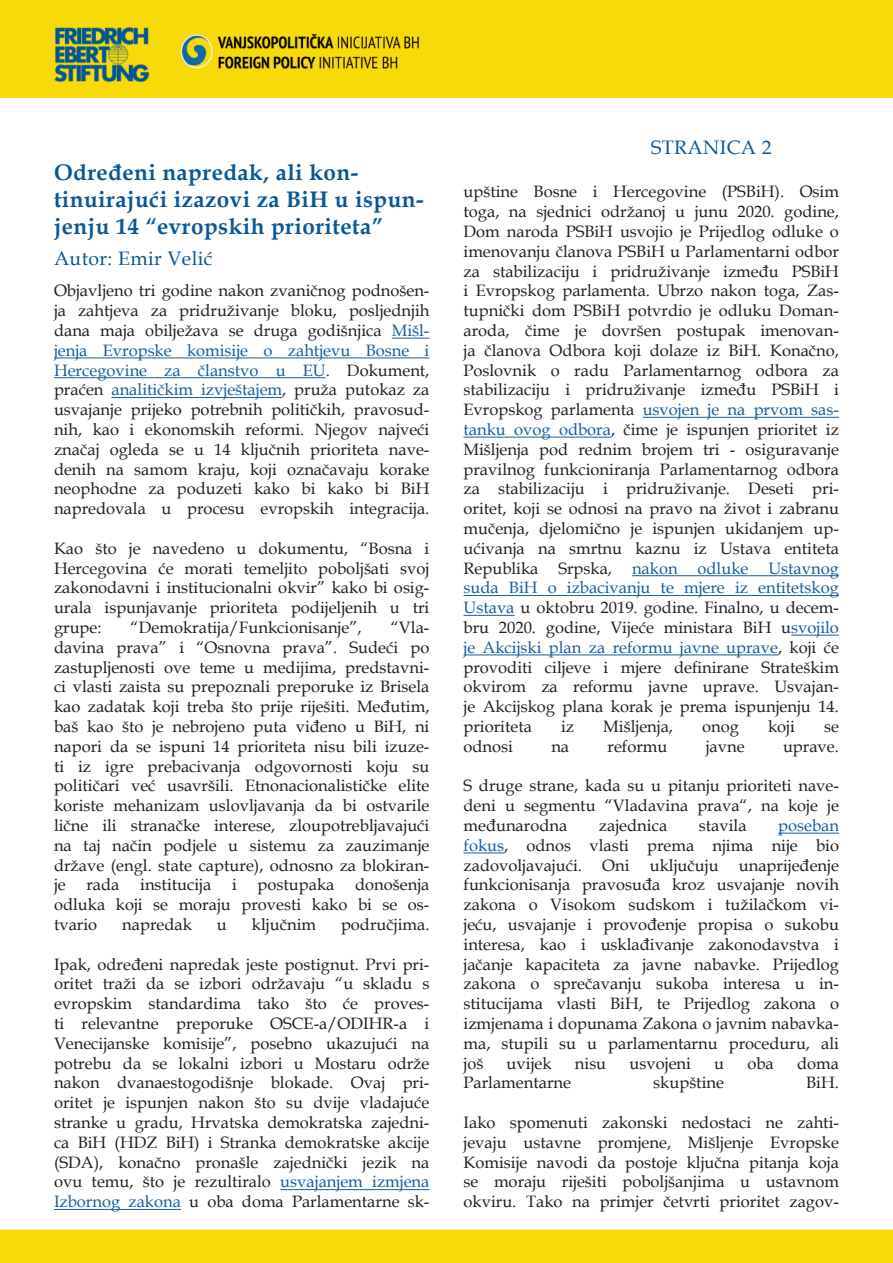
<style>
.page{position:relative;width:893px;height:1263px;background:#fff}
.page>*{position:absolute;margin:0;border:0;box-sizing:border-box;transform-origin:0 0}
.t1{font:700 22.5px/27px "Book Antiqua";letter-spacing:.02em;color:#0b5795}
.t2{font:19.5px "Book Antiqua";letter-spacing:.02em;color:#0b5795}
.t3{font:16.5px/19.8px "Book Antiqua";color:#231f20}
.t4{font:16.5px/19.8px "Book Antiqua";color:#175d9e}
.s1{color:#231f20}
.s2{color:#175d9e}
</style>
<div class="page">
<img style="left:0;top:0;width:893px;height:1263px">
<hr style="left:392px;top:338px;width:37px;height:1px;background:#175d9e">
<hr style="left:54px;top:357px;width:375px;height:1px;background:#175d9e">
<hr style="left:54px;top:377px;width:272px;height:1px;background:#175d9e">
<hr style="left:111px;top:397px;width:171px;height:1px;background:#175d9e">
<hr style="left:280px;top:1189px;width:149px;height:1px;background:#175d9e">
<hr style="left:54px;top:1209px;width:127px;height:1px;background:#175d9e">
<hr style="left:643px;top:417px;width:196px;height:1px;background:#175d9e">
<hr style="left:464px;top:437px;width:147px;height:1px;background:#175d9e">
<hr style="left:632px;top:575px;width:207px;height:1px;background:#175d9e">
<hr style="left:464px;top:595px;width:375px;height:1px;background:#175d9e">
<hr style="left:464px;top:615px;width:51px;height:1px;background:#175d9e">
<hr style="left:791px;top:635px;width:48px;height:1px;background:#175d9e">
<hr style="left:464px;top:654px;width:314px;height:1px;background:#175d9e">
<hr style="left:778px;top:833px;width:61px;height:1px;background:#175d9e">
<hr style="left:464px;top:852px;width:40px;height:1px;background:#175d9e">
<p class="t1" style="left:54px;top:159px;width:371px">Određeni napredak, ali kon&shy;tinuirajući izazovi za BiH u ispun&shy;jenju 14 “evropskih prioriteta”</p>
<p class="t2" style="left:54px;top:244px;width:160px">Autor: Emir Velić</p>
<p class="t3" style="left:54px;top:280px;width:377px">Objavljeno tri godine nakon zvaničnog podnošen&shy;ja zahtjeva za pridruživanje bloku, posljednjih</p>
<p class="t4" style="left:54px;top:320px;width:377px"><span class="s1">dana maja obilježava se druga godišnjica</span> Mišl&shy;jenja Evropske komisije o zahtjevu Bosne i</p>
<p class="t4" style="left:54px;top:360px;width:377px">Hercegovine za članstvo u EU<span class="s1">. Dokument, praćen</span> analitičkim izvještajem<span class="s1">, pruža putokaz za</span></p>
<p class="t3" style="left:54px;top:399px;width:377px">usvajanje prijeko potrebnih političkih, pravosud&shy;nih, kao i ekonomskih reformi. Njegov najveći</p>
<p class="t3" style="left:54px;top:439px;width:377px">značaj ogleda se u 14 ključnih prioriteta nave&shy;denih na samom kraju, koji označavaju korake</p>
<p class="t3" style="left:54px;top:478px;width:377px">neophodne za poduzeti kako bi kako bi BiH napredovala u procesu evropskih integracija.</p>
<p class="t3" style="left:54px;top:538px;width:377px">Kao što je navedeno u dokumentu, “Bosna i<br>Hercegovina će morati temeljito poboljšati svoj</p>
<p class="t3" style="left:54px;top:577px;width:377px">zakonodavni i institucionalni okvir” kako bi osig&shy;urala ispunjavanje prioriteta podijeljenih u tri</p>
<p class="t3" style="left:54px;top:617px;width:49px">grupe:</p>
<p class="t3" style="left:131px;top:617px;width:233px">“Demokratija/Funkcionisanje”,</p>
<p class="t3" style="left:54px;top:617px;width:377px;text-align:right">“Vla-<br>davina prava” i “Osnovna prava”. Sudeći po</p>
<p class="t3" style="left:54px;top:657px;width:377px">zastupljenosti ove teme u medijima, predstavni&shy;ci vlasti zaista su prepoznali preporuke iz Brisela</p>
<p class="t3" style="left:54px;top:696px;width:377px">kao zadatak koji treba što prije riješiti. Međutim, baš kao što je nebrojeno puta viđeno u BiH, ni</p>
<p class="t3" style="left:54px;top:736px;width:377px">napori da se ispuni 14 prioriteta nisu bili izuze&shy;ti iz igre prebacivanja odgovornosti koju su</p>
<p class="t3" style="left:54px;top:775px;width:377px">političari već usavršili. Etnonacionalističke elite koriste mehanizam uslovljavanja da bi ostvarile</p>
<p class="t3" style="left:54px;top:815px;width:377px">lične ili stranačke interese, zloupotrebljavajući na taj način podjele u sistemu za zauzimanje</p>
<p class="t3" style="left:54px;top:855px;width:377px">države (engl. state capture), odnosno za blokiran&shy;je</p>
<p class="t3" style="left:86px;top:874px;width:35px">rada</p>
<p class="t3" style="left:140px;top:874px;width:73px">institucija</p>
<p class="t3" style="left:232px;top:874px;width:6px">i</p>
<p class="t3" style="left:258px;top:874px;width:78px">postupaka</p>
<p class="t3" style="left:355px;top:874px;width:76px">donošenja</p>
<p class="t3" style="left:54px;top:894px;width:377px">odluka koji se moraju provesti kako bi se os&shy;tvario</p>
<p class="t3" style="left:122px;top:914px;width:71px">napredak</p>
<p class="t3" style="left:217px;top:914px;width:11px">u</p>
<p class="t3" style="left:252px;top:914px;width:66px">ključnim</p>
<p class="t3" style="left:341px;top:914px;width:90px">područjima.</p>
<p class="t3" style="left:54px;top:954px;width:377px">Ipak, određeni napredak jeste postignut. Prvi pri&shy;oritet traži da se izbori održavaju “u skladu s</p>
<p class="t3" style="left:54px;top:993px;width:377px">evropskim standardima tako što će proves&shy;ti relevantne preporuke OSCE-a/ODIHR-a i</p>
<p class="t3" style="left:54px;top:1033px;width:377px">Venecijanske komisije”, posebno ukazujući na potrebu da se lokalni izbori u Mostaru održe</p>
<p class="t3" style="left:54px;top:1072px;width:377px">nakon dvanaestogodišnje blokade. Ovaj pri&shy;oritet je ispunjen nakon što su dvije vladajuće</p>
<p class="t3" style="left:54px;top:1112px;width:377px">stranke u gradu, Hrvatska demokratska zajedni&shy;ca BiH (HDZ BiH) i Stranka demokratske akcije</p>
<p class="t3" style="left:54px;top:1152px;width:377px">(SDA), konačno pronašle zajednički jezik na ovu temu, što je rezultiralo <span class="s2">usvajanjem izmjena</span></p>
<p class="t3" style="left:54px;top:1191px;width:377px"><span class="s2">Izbornog zakona</span> u oba doma Parlamentarne sk-</p>
<p class="t2" style="left:651px;top:133px;width:122px">STRANICA 2</p>
<p class="t3" style="left:464px;top:181px;width:377px">upštine Bosne i Hercegovine (PSBiH). Osim</p>
<p class="t3" style="left:464px;top:201px;width:377px">toga, na sjednici održanoj u junu 2020. godine,<br>Dom naroda PSBiH usvojio je Prijedlog odluke o</p>
<p class="t3" style="left:464px;top:241px;width:377px">imenovanju članova PSBiH u Parlamentarni odbor za stabilizaciju i pridruživanje između PSBiH</p>
<p class="t3" style="left:464px;top:280px;width:377px;text-align:justify">i Evropskog parlamenta. Ubrzo nakon toga, Zas&shy;tupnički dom PSBiH potvrdio je odluku Doman&shy;aroda, čime je dovršen postupak imenovan&shy;ja članova Odbora koji dolaze iz BiH. Konačno,</p>
<p class="t3" style="left:464px;top:360px;width:377px">Poslovnik o radu Parlamentarnog odbora za stabilizaciju i pridruživanje između PSBiH i</p>
<p class="t3" style="left:464px;top:399px;width:377px">Evropskog parlamenta <span class="s2">usvojen je na prvom sas&shy;tanku ovog odbora</span>, čime je ispunjen prioritet iz</p>
<p class="t3" style="left:464px;top:439px;width:377px">Mišljenja pod rednim brojem tri - osiguravanje pravilnog funkcioniranja Parlamentarnog odbora</p>
<p class="t3" style="left:464px;top:478px;width:377px">za stabilizaciju i pridruživanje. Deseti pri&shy;oritet, koji se odnosi na pravo na život i zabranu</p>
<p class="t3" style="left:464px;top:518px;width:377px">mučenja, djelomično je ispunjen ukidanjem up&shy;ućivanja na smrtnu kaznu iz Ustava entiteta</p>
<p class="t4" style="left:464px;top:558px;width:377px"><span class="s1">Republika Srpska,</span> nakon odluke Ustavnog suda BiH o izbacivanju te mjere iz entitetskog</p>
<p class="t3" style="left:464px;top:597px;width:377px"><span class="s2">Ustava</span> u oktobru 2019. godine. Finalno, u decem&shy;bru 2020. godine, Vijeće ministara BiH u<span class="s2">svojilo</span></p>
<p class="t3" style="left:464px;top:637px;width:377px"><span class="s2">je Akcijski plan za reformu javne uprave</span>, koji će provoditi ciljeve i mjere definirane Strateškim</p>
<p class="t3" style="left:464px;top:676px;width:377px">okvirom za reformu javne uprave. Usvajan&shy;je Akcijskog plana korak je prema ispunjenju 14.</p>
<p class="t3" style="left:464px;top:716px;width:70px">prioriteta</p>
<p class="t3" style="left:561px;top:716px;width:15px">iz</p>
<p class="t3" style="left:603px;top:716px;width:71px">Mišljenja,</p>
<p class="t3" style="left:702px;top:716px;width:38px">onog</p>
<p class="t3" style="left:768px;top:716px;width:28px">koji</p>
<p class="t3" style="left:824px;top:716px;width:16px">se</p>
<p class="t3" style="left:464px;top:736px;width:51px">odnosi</p>
<p class="t3" style="left:551px;top:736px;width:19px">na</p>
<p class="t3" style="left:607px;top:736px;width:61px">reformu</p>
<p class="t3" style="left:706px;top:736px;width:40px">javne</p>
<p class="t3" style="left:783px;top:736px;width:57px">uprave.</p>
<p class="t3" style="left:464px;top:775px;width:377px">S druge strane, kada su u pitanju prioriteti nave&shy;deni u segmentu “Vladavina prava“, na koje je</p>
<p class="t3" style="left:464px;top:815px;width:105px">međunarodna</p>
<p class="t3" style="left:599px;top:815px;width:70px">zajednica</p>
<p class="t3" style="left:699px;top:815px;width:49px">stavila</p>
<p class="t3" style="left:464px;top:815px;width:377px;text-align:right"><span class="s2">poseban<br>fokus</span>, odnos vlasti prema njima nije bio</p>
<p class="t3" style="left:464px;top:855px;width:377px">zadovoljavajući. Oni uključuju unaprijeđenje funkcionisanja pravosuđa kroz usvajanje novih</p>
<p class="t3" style="left:464px;top:894px;width:377px">zakona o Visokom sudskom i tužilačkom vi&shy;jeću, usvajanje i provođenje propisa o sukobu</p>
<p class="t3" style="left:464px;top:934px;width:377px">interesa, kao i usklađivanje zakonodavstva i jačanje kapaciteta za javne nabavke. Prijedlog</p>
<p class="t3" style="left:464px;top:973px;width:377px">zakona o sprečavanju sukoba interesa u in&shy;stitucijama vlasti BiH, te Prijedlog zakona o</p>
<p class="t3" style="left:464px;top:1013px;width:377px">izmjenama i dopunama Zakona o javnim nabavka&shy;ma, stupili su u parlamentarnu proceduru, ali</p>
<p class="t3" style="left:464px;top:1053px;width:21px">još</p>
<p class="t3" style="left:507px;top:1053px;width:47px">uvijek</p>
<p class="t3" style="left:575px;top:1053px;width:33px">nisu</p>
<p class="t3" style="left:629px;top:1053px;width:63px">usvojeni</p>
<p class="t3" style="left:714px;top:1053px;width:11px">u</p>
<p class="t3" style="left:747px;top:1053px;width:28px">oba</p>
<p class="t3" style="left:797px;top:1053px;width:43px">doma</p>
<p class="t3" style="left:464px;top:1072px;width:109px">Parlamentarne</p>
<p class="t3" style="left:653px;top:1072px;width:72px">skupštine</p>
<p class="t3" style="left:806px;top:1072px;width:34px">BiH.</p>
<p class="t3" style="left:464px;top:1112px;width:377px">Iako spomenuti zakonski nedostaci ne zahti&shy;jevaju ustavne promjene, Mišljenje Evropske</p>
<p class="t3" style="left:464px;top:1152px;width:377px">Komisije navodi da postoje ključna pitanja koja se moraju riješiti poboljšanjima u ustavnom</p>
<p class="t3" style="left:464px;top:1191px;width:377px">okviru. Tako na primjer četvrti prioritet zagov-</p>
</div>
